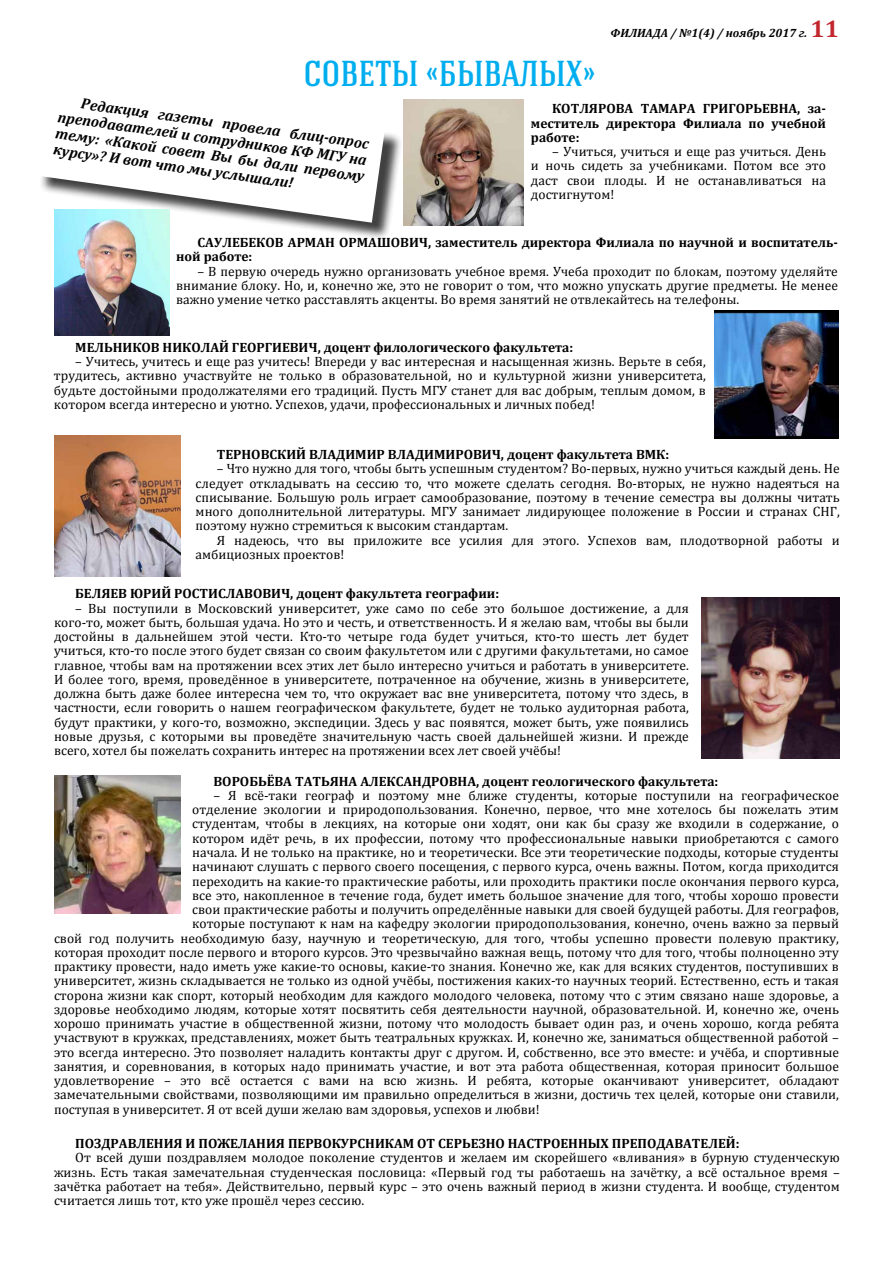
<style>
.page{position:relative;width:893px;height:1263px;background:#fff}
.page>*{position:absolute;margin:0;border:0;box-sizing:border-box;transform-origin:0 0}
.t1{font:500 36px "Hagin Caps";color:#00aeef}
.t2{font:italic 700 15px/16.5px "Cambria";color:#000;text-align:justify}
.t3{font:13.5px/14.2px "Cambria";color:#000;text-align:justify}
.t4{font:700 13.5px/14.2px "Cambria";color:#000;text-align:justify}
.t5{font:italic 700 12px "Cambria";color:#000}
.s1{font-style:normal;font-size:24px;color:#c1272d}
</style>
<div class="page">
<div style="left:39px;top:86px;width:364px;height:155px;background:#000;opacity:.75"></div>
<svg style="left:39px;top:86px;width:346px;height:137px"></svg>
<img style="left:404px;top:99px;width:120px;height:126px">
<img style="left:54px;top:209px;width:116px;height:127px">
<img style="left:715px;top:311px;width:124px;height:128px">
<img style="left:54px;top:436px;width:127px;height:140px">
<img style="left:702px;top:597px;width:138px;height:161px">
<img style="left:54px;top:775px;width:127px;height:139px">
<p class="t5" style="left:611px;top:24px;width:44px">филиада</p>
<p class="t5" style="left:671px;top:24px;width:170px">/ №1(4) / ноябрь 2017 г. <span class="s1">11</span></p>
<h1 class="t1" style="left:304px;top:50px;width:293px">СОВЕТЫ «БЫВАЛЫХ»</h1>
<p class="t2" style="left:61px;top:92px;width:313px;text-indent:21px;rotate:8deg">Редакция газеты провела блиц-опрос преподавателей и сотрудников КФ МГУ на тему: «Какой совет Вы бы дали первому курсу»? И вот что мы услышали!</p>
<p class="t4" style="left:552px;top:101px;width:56px">Котлярова</p>
<p class="t4" style="left:641px;top:101px;width:11px">Тамара</p>
<p class="t4" style="left:703px;top:101px;width:35px">Григор</p>
<p class="t4" style="left:753px;top:101px;width:19px">ьевна</p>
<p class="t4" style="left:531px;top:101px;width:297px;text-indent:266px">, за&shy;меститель директора Филиала по учебной работе:</p>
<p class="t3" style="left:531px;top:144px;width:297px;text-indent:21px">– Учиться, учиться и еще раз учиться. День и ночь сидеть за учебниками. Потом все это даст свои плоды. И не останавливаться на достигнутом!</p>
<p class="t4" style="left:198px;top:235px;width:35px">Саулебеков</p>
<p class="t4" style="left:288px;top:235px;width:20px">Арман</p>
<p class="t4" style="left:339px;top:235px;width:20px">Орма</p>
<p class="t4" style="left:377px;top:235px;width:462px">шович, заместитель директора Филиала по научной и воспитатель-</p>
<p class="t4" style="left:176px;top:249px;width:78px">ной работе:</p>
<p class="t3" style="left:176px;top:264px;width:663px;text-indent:21px">– В первую очередь нужно организовать учебное время. Учеба проходит по блокам, поэтому уделяйте внимание блоку. Но, и, конечно же, это не говорит о том, что можно упускать другие предметы. Не менее важно умение четко расставлять акценты. Во время занятий не отвлекайтесь на телефоны.</p>
<p class="t4" style="left:75px;top:340px;width:67px">Мельников</p>
<p class="t4" style="left:163px;top:340px;width:30px">Никола</p>
<p class="t4" style="left:219px;top:340px;width:30px">й Георг</p>
<p class="t4" style="left:272px;top:340px;width:303px">иевич, доцент филологического факультета:</p>
<p class="t3" style="left:54px;top:354px;width:653px;text-indent:21px">– Учитесь, учитесь и еще раз учитесь! Впереди у вас интересная и насыщенная жизнь. Верьте в себя, трудитесь, активно участвуйте не только в образовательной, но и культурной жизни университета, будьте достойными продолжателями его традиций. Пусть МГУ станет для вас добрым, теплым домом, в котором всегда интересно и уютно. Успехов, удачи, профессиональных и личных побед!</p>
<p class="t4" style="left:217px;top:447px;width:10px">Терновск</p>
<p class="t4" style="left:286px;top:447px;width:179px">ий Владимир Владимиров</p>
<p class="t4" style="left:482px;top:447px;width:189px">ич, доцент факультета ВМК:</p>
<p class="t3" style="left:196px;top:461px;width:646px;text-indent:21px">– Что нужно для того, чтобы быть успешным студентом? Во-первых, нужно учиться каждый день. Не следует откладывать на сессию то, что можете сделать сегодня. Во-вторых, не нужно надеяться на списывание. Большую роль играет самообразование, поэтому в течение семестра вы должны читать много дополнительной литературы. МГУ занимает лидирующее положение в России и странах СНГ, поэтому нужно стремиться к высоким стандартам.</p>
<p class="t3" style="left:196px;top:533px;width:646px;text-indent:21px">Я надеюсь, что вы приложите все усилия для этого. Успехов вам, плодотворной работы и амбициозных проектов!</p>
<p class="t4" style="left:75px;top:586px;width:153px">Беляев Юрий Ростиславов</p>
<p class="t4" style="left:271px;top:586px;width:229px">ич, доцент факультета географии:</p>
<p class="t3" style="left:54px;top:601px;width:636px;text-indent:21px">– Вы поступили в Московский университет, уже само по себе это большое достижение, а для кого-то, может быть, большая удача. Но это и честь, и ответственность. И я желаю вам, чтобы вы были достойны в дальнейшем этой чести. Кто-то четыре года будет учиться, кто-то шесть лет будет учиться, кто-то после этого будет связан со своим факультетом или с другими факультетами, но самое главное, чтобы вам на протяжении всех этих лет было интересно учиться и работать в университете.<br>И более того, время, проведённое в университете, потраченное на обучение, жизнь в университете, должна быть даже более интересна чем то, что окружает вас вне университета, потому что здесь, в частности, если говорить о нашем географическом факультете, будет не только аудиторная работа, будут практики, у кого-то, возможно, экспедиции. Здесь у вас появятся, может быть, уже появились новые друзья, с которыми вы проведёте значительную часть своей дальнейшей жизни. И прежде всего, хотел бы пожелать сохранить интерес на протяжении всех лет своей учёбы!</p>
<p class="t4" style="left:213px;top:773px;width:19px">Вороб</p>
<p class="t4" style="left:258px;top:773px;width:121px">ьёва Татьяна Алексан</p>
<p class="t4" style="left:422px;top:773px;width:20px">дровна</p>
<p class="t4" style="left:476px;top:773px;width:244px">, доцент геологического факультета:</p>
<p class="t3" style="left:213px;top:788px;width:627px">– Я всё-таки географ и поэтому мне ближе студенты, которые поступили на географическое</p>
<p class="t3" style="left:192px;top:802px;width:648px">отделение экологии и природопользования. Конечно, первое, что мне хотелось бы пожелать этим</p>
<p class="t3" style="left:192px;top:817px;width:648px">студентам, чтобы в лекциях, на которые они ходят, они как бы сразу же входили в содержание, о</p>
<p class="t3" style="left:192px;top:831px;width:648px">котором идёт речь, в их профессии, потому что профессиональные навыки приобретаются с самого</p>
<p class="t3" style="left:192px;top:845px;width:648px">начала. И не только на практике, но и теоретически. Все эти теоретические подходы, которые студенты</p>
<p class="t3" style="left:192px;top:859px;width:648px">начинают слушать с первого своего посещения, с первого курса, очень важны. Потом, когда приходится</p>
<p class="t3" style="left:192px;top:874px;width:648px">переходить на какие-то практические работы, или проходить практики после окончания первого курса,</p>
<p class="t3" style="left:192px;top:888px;width:648px">все это, накопленное в течение года, будет иметь большое значение для того, чтобы хорошо провести</p>
<p class="t3" style="left:192px;top:902px;width:648px">свои практические работы и получить определённые навыки для своей будущей работы. Для географов,</p>
<p class="t3" style="left:192px;top:916px;width:648px">которые поступают к нам на кафедру экологии природопользования, конечно, очень важно за первый</p>
<p class="t3" style="left:54px;top:931px;width:786px">свой год получить необходимую базу, научную и теоретическую, для того, чтобы успешно провести полевую практику,</p>
<p class="t3" style="left:54px;top:945px;width:786px">которая проходит после первого и второго курсов. Это чрезвычайно важная вещь, потому что для того, чтобы полноценно эту</p>
<p class="t3" style="left:54px;top:959px;width:786px">практику провести, надо иметь уже какие-то основы, какие-то знания. Конечно же, как для всяких студентов, поступивших в</p>
<p class="t3" style="left:54px;top:973px;width:786px">университет, жизнь складывается не только из одной учёбы, постижения каких-то научных теорий. Естественно, есть и такая</p>
<p class="t3" style="left:54px;top:988px;width:786px">сторона жизни как спорт, который необходим для каждого молодого человека, потому что с этим связано наше здоровье, а</p>
<p class="t3" style="left:54px;top:1002px;width:786px">здоровье необходимо людям, которые хотят посвятить себя деятельности научной, образовательной. И, конечно же, очень</p>
<p class="t3" style="left:54px;top:1016px;width:786px">хорошо принимать участие в общественной жизни, потому что молодость бывает один раз, и очень хорошо, когда ребята</p>
<p class="t3" style="left:54px;top:1030px;width:786px">участвуют в кружках, представлениях, может быть театральных кружках. И, конечно же, заниматься общественной работой –</p>
<p class="t3" style="left:54px;top:1045px;width:786px">это всегда интересно. Это позволяет наладить контакты друг с другом. И, собственно, все это вместе: и учёба, и спортивные</p>
<p class="t3" style="left:54px;top:1059px;width:786px">занятия, и соревнования, в которых надо принимать участие, и вот эта работа общественная, которая приносит большое</p>
<p class="t3" style="left:54px;top:1073px;width:786px">удовлетворение – это всё остается с вами на всю жизнь. И ребята, которые оканчивают университет, обладают</p>
<p class="t3" style="left:54px;top:1087px;width:786px">замечательными свойствами, позволяющими им правильно определиться в жизни, достичь тех целей, которые они ставили,</p>
<p class="t3" style="left:54px;top:1102px;width:487px">поступая в университет. Я от всей души желаю вам здоровья, успехов и любви!</p>
<p class="t4" style="left:75px;top:1136px;width:666px">ПОЗДРАВЛЕНИЯ И ПОЖЕЛАНИЯ ПЕРВОКУРСНИКАМ ОТ СЕРЬЕЗНО НАСТРОЕННЫХ ПРЕПОДАВАТЕЛЕЙ:</p>
<p class="t3" style="left:54px;top:1150px;width:787px;text-indent:21px">От всей души поздравляем молодое поколение студентов и желаем им скорейшего «вливания» в бурную студенческую жизнь. Есть такая замечательная студенческая пословица: «Первый год ты работаешь на зачётку, а всё остальное время – зачётка работает на тебя». Действительно, первый курс – это очень важный период в жизни студента. И вообще, студентом считается лишь тот, кто уже прошёл через сессию.</p>
</div>
